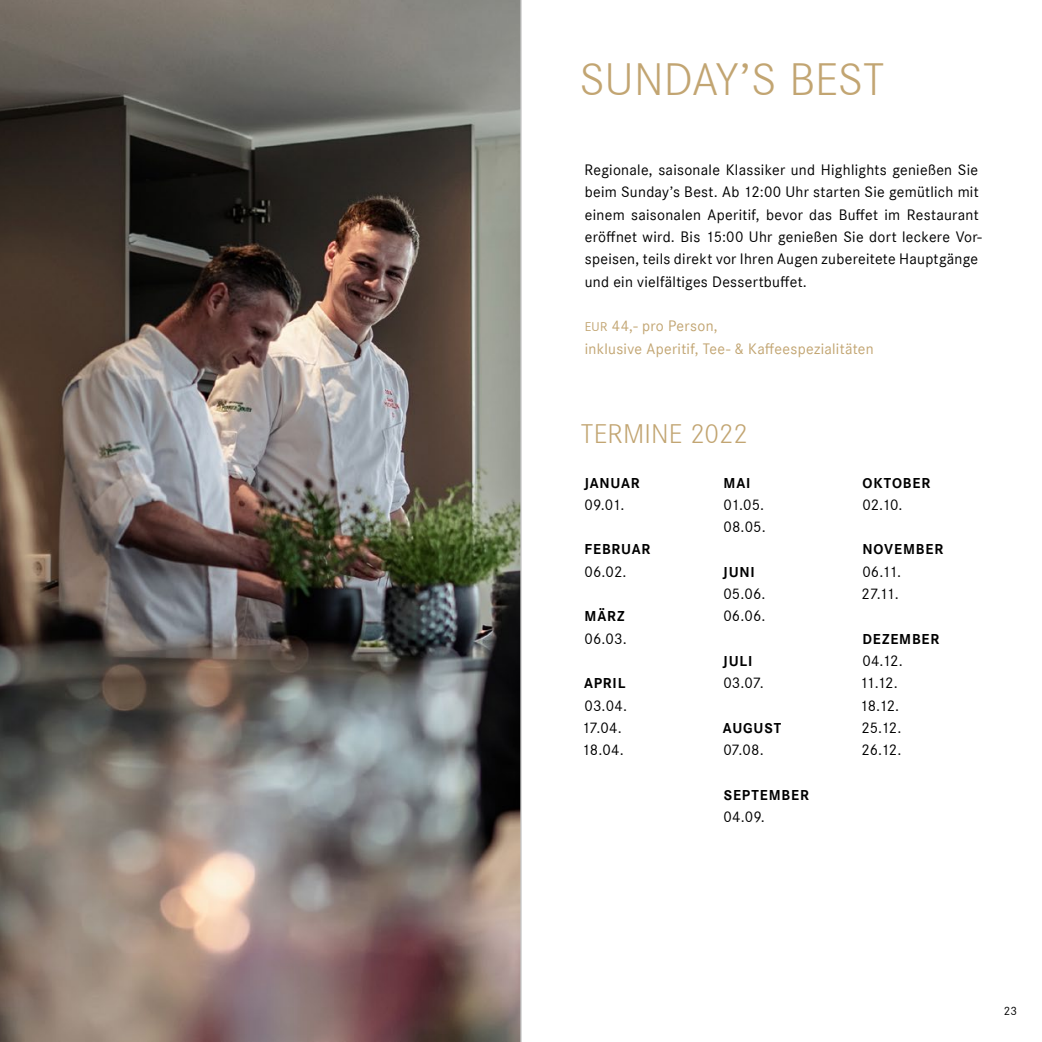
<style>
.page{position:relative;width:1042px;height:1042px;background:#fff}
.page>*{position:absolute;margin:0;border:0;box-sizing:border-box;transform-origin:0 0}
.t1{font:300 47.25px "Corporate S";letter-spacing:-.005em;color:#c2a572}
.t2{font:300 28px "Corporate S";letter-spacing:.005em;color:#c2a572}
.t3{font:15.75px/22.4px "Corporate S";letter-spacing:.02em;color:#000}
.t4{font:15.75px/22.4px "Corporate S";letter-spacing:.02em;color:#c2a572}
.t5{font:15.75px/22.4px "Corporate S";letter-spacing:-.04em;color:#000}
.t6{font:700 14.88px "Corporate S";letter-spacing:.055em;color:#000}
.t7{font:12.25px "Corporate S";color:#000}
.s1{font-size:13.12px}
</style>
<div class="page">
<img style="left:0;top:0;width:520px;height:1042px">
<svg style="left:0;top:0;width:5px;height:5px"></svg>
<hr style="left:520px;top:0;width:2px;height:1042px;background:#c5c6c6">
<h1 class="t1" style="left:579px;top:48px;width:306px">SUNDAY’S BEST</h1>
<p class="t3" style="left:584px;top:158px;width:399px">Regionale, saisonale Klassiker und Highlights genießen Sie beim Sunday’s Best. Ab 12:00 Uhr starten Sie gemütlich mit einem saisonalen Aperitif, bevor das Buffet im Restaurant eröffnet wird. Bis 15:00 Uhr genießen Sie dort leckere Vor&shy;speisen, teils direkt vor Ihren Augen zubereitete Hauptgänge und ein vielfältiges Dessertbuffet.</p>
<p class="t4" style="left:585px;top:314px;width:290px"><span class="s1">EUR</span> 44,- pro Person,<br>inklusive Aperitif, Tee- &amp; Kaffeespezialitäten</p>
<h2 class="t2" style="left:581px;top:415px;width:168px">TERMINE 2022</h2>
<p class="t6" style="left:584px;top:472px;width:57px">JANUAR</p>
<p class="t3" style="left:584px;top:493px;width:42px">09.01.</p>
<p class="t6" style="left:584px;top:539px;width:67px">FEBRUAR</p>
<p class="t3" style="left:584px;top:560px;width:44px">06.02.</p>
<p class="t6" style="left:584px;top:606px;width:42px">MÄRZ</p>
<p class="t3" style="left:584px;top:627px;width:44px">06.03.</p>
<p class="t6" style="left:584px;top:673px;width:43px">APRIL</p>
<p class="t3" style="left:582px;top:694px;width:47px">03.04.<br>17.04.<br>18.04.</p>
<p class="t6" style="left:723px;top:472px;width:28px">MAI</p>
<p class="t3" style="left:723px;top:493px;width:44px">01.05.<br>08.05.</p>
<p class="t6" style="left:723px;top:561px;width:33px">JUNI</p>
<p class="t3" style="left:723px;top:582px;width:44px">05.06.<br>06.06.</p>
<p class="t6" style="left:723px;top:651px;width:31px">JULI</p>
<p class="t3" style="left:723px;top:671px;width:42px">03.07.</p>
<p class="t6" style="left:723px;top:718px;width:60px">AUGUST</p>
<p class="t3" style="left:723px;top:738px;width:42px">07.08.</p>
<p class="t6" style="left:724px;top:785px;width:87px">SEPTEMBER</p>
<p class="t3" style="left:723px;top:805px;width:43px">04.09.</p>
<p class="t6" style="left:862px;top:472px;width:69px">OKTOBER</p>
<p class="t3" style="left:862px;top:493px;width:42px">02.10.</p>
<p class="t6" style="left:862px;top:539px;width:82px">NOVEMBER</p>
<p class="t3" style="left:861px;top:560px;width:41px">06.11.<br>27.11.</p>
<p class="t6" style="left:862px;top:628px;width:78px">DEZEMBER</p>
<p class="t5" style="left:859px;top:649px;width:44px">04.12.<br>11.12.<br>18.12.<br>25.12.<br>26.12.</p>
<p class="t7" style="left:1003px;top:1003px;width:15px">23</p>
</div>
